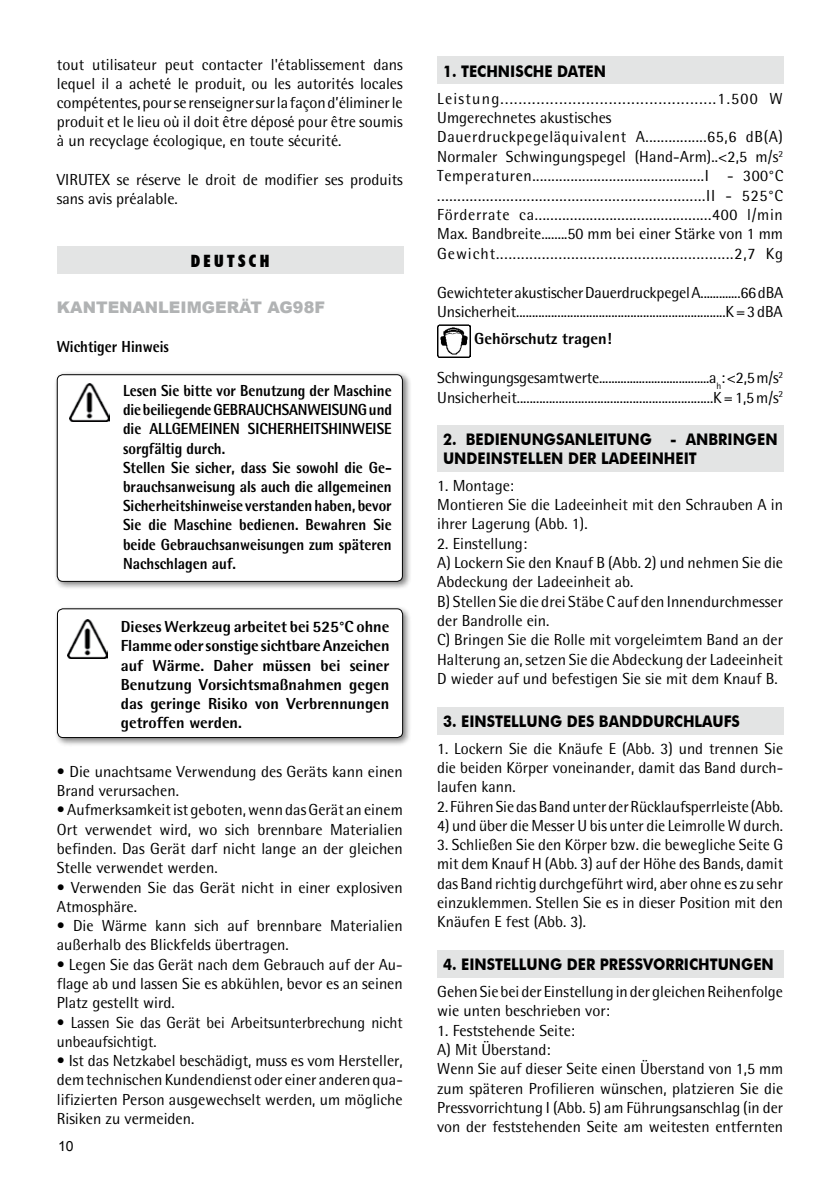
<style>
.page{position:relative;width:840px;height:1191px;background:#fff}
.page>*{position:absolute;margin:0;border:0;box-sizing:border-box;transform-origin:0 0}
.t1{font:900 condensed 17px "Futura BT";letter-spacing:.2em;color:#000}
.t2{font:16px/19.2px "Rotis Semi Sans";color:#000}
.t3{font:800 16px/19.2px "Rotis Semi Sans";color:#000;scale:.91 1}
.t4{font:800 16px/19.2px "Rotis Semi Sans";color:#000;text-align:justify}
.t5{font:700 16px/19.2px "Futura BT";color:#000;scale:.9 1}
.t6{font:16px/19.2px "Rotis Semi Sans";color:#000;scale:.96 1}
.t7{font:900 16px "Arial";color:#b1b3b4}
.t8{font:14px "Arial";color:#000}
</style>
<div class="page">
<div style="left:57px;top:247px;width:346px;height:27px;background:#e3e4e4"></div>
<div style="left:53px;top:371px;width:358px;height:219px;background:#000;opacity:.5"></div>
<div style="left:57px;top:375px;width:345px;height:206px;background:#fff;border-radius:6px"></div>
<img style="left:70px;top:383px;width:39px;height:39px">
<div style="left:57px;top:374px;width:345px;height:208px;border:1px solid #000;border-radius:6px"></div>
<div style="left:54px;top:605px;width:358px;height:142px;background:#000;opacity:.5"></div>
<div style="left:57px;top:609px;width:345px;height:128px;background:#fff;border-radius:6px"></div>
<img style="left:67px;top:619px;width:40px;height:39px">
<div style="left:57px;top:608px;width:346px;height:130px;border:1px solid #000;border-radius:6px"></div>
<div style="left:437px;top:57px;width:346px;height:27px;background:#e3e4e4"></div>
<img style="left:437px;top:324px;width:33px;height:33px">
<div style="left:437px;top:425px;width:345px;height:46px;background:#e3e4e4"></div>
<div style="left:437px;top:706px;width:346px;height:28px;background:#e3e4e4"></div>
<div style="left:437px;top:950px;width:346px;height:27px;background:#e3e4e4"></div>
<p class="t2" style="left:57px;top:54px;width:347px;text-align:justify">tout utilisateur peut contacter l'établissement dans lequel il a acheté le produit, ou les autorités locales compétentes, pour se renseigner sur la façon d’éliminer le produit et le lieu où il doit être déposé pour être soumis à un recyclage écologique, en toute sécurité.</p>
<p class="t2" style="left:57px;top:170px;width:347px">VIRUTEX se réserve le droit de modifier ses produits sans avis préalable.</p>
<p class="t1" style="left:191px;top:250px;width:80px">DEUTSCH</p>
<p class="t7" style="left:57px;top:295px;width:269px">KANTENANLEIMGERÄT AG98F</p>
<p class="t3" style="left:57px;top:336px;width:125px">Wichtiger Hinweis</p>
<p class="t3" style="left:123px;top:381px;width:297px">Lesen Sie bitte vor Benutzung der Maschine die beiliegende GEBRAUCHSANWEISUNG und die ALLGEMEINEN SICHERHEITSHINWEISE sorgfältig durch.<br>Stellen Sie sicher, dass Sie sowohl die Ge&shy;brauchsanweisung als auch die allgemeinen Sicherheitshinweise verstanden haben, bevor Sie die Maschine bedienen. Bewahren Sie beide Gebrauchsanweisungen zum späteren Nachschlagen auf.</p>
<p class="t4" style="left:121px;top:617px;width:270px">Dieses Werkzeug arbeitet bei 525°C ohne Flamme oder sonstige sichtbare Anzeichen auf Wärme. Daher müssen bei seiner Benutzung Vorsichtsmaßnahmen gegen das geringe Risiko von Verbrennungen getroffen werden.</p>
<p class="t2" style="left:57px;top:761px;width:347px">• Die unachtsame Verwendung des Geräts kann einen<br>Brand verursachen.</p>
<p class="t2" style="left:57px;top:800px;width:347px;text-align:justify">• Aufmerksamkeit ist geboten, wenn das Gerät an einem Ort verwendet wird, wo sich brennbare Materialien befinden. Das Gerät darf nicht lange an der gleichen Stelle verwendet werden.</p>
<p class="t2" style="left:57px;top:877px;width:347px">• Verwenden Sie das Gerät nicht in einer explosiven<br>Atmosphäre.</p>
<p class="t2" style="left:57px;top:916px;width:347px">• Die Wärme kann sich auf brennbare Materialien außerhalb des Blickfelds übertragen.</p>
<p class="t2" style="left:57px;top:954px;width:347px;text-align:justify">• Legen Sie das Gerät nach dem Gebrauch auf der Au&shy;flage ab und lassen Sie es abkühlen, bevor es an seinen Platz gestellt wird.</p>
<p class="t6" style="left:57px;top:1012px;width:361px">• Lassen Sie das Gerät bei Arbeitsunterbrechung nicht unbeaufsichtigt.</p>
<p class="t2" style="left:57px;top:1051px;width:347px;text-align:justify">• Ist das Netzkabel beschädigt, muss es vom Hersteller, dem technischen Kundendienst oder einer anderen qua&shy;lifizierten Person ausgewechselt werden, um mögliche Risiken zu vermeiden.</p>
<p class="t8" style="left:58px;top:1136px;width:17px">10</p>
<p class="t5" style="left:443px;top:61px;width:182px">1. TECHNISCHE DATEN</p>
<p class="t2" style="left:437px;top:88px;width:347px">Leistung................................................1.500 W Umgerechnetes akustisches Dauerdruckpegeläquivalent A................65,6 dB(A)<br>Normaler Schwingungspegel (Hand-Arm)..&lt;2,5 m/s<sup>2<br></sup>Temperaturen.............................................I - 300°C ..................................................................II - 525°C Förderrate ca.............................................400 l/min Max. Bandbreite........50 mm bei einer Stärke von 1 mm Gewicht.........................................................2,7 Kg</p>
<p class="t2" style="left:437px;top:282px;width:347px">Gewichteter akustischer Dauerdruckpegel A.............66 dBA<br>Unsicherheit..................................................................K = 3 dBA</p>
<p class="t4" style="left:474px;top:329px;width:139px">Gehörschutz tragen!</p>
<p class="t2" style="left:437px;top:368px;width:347px">Schwingungsgesamtwerte....................................a<sub>h</sub>: &lt;2,5 m/s<sup>2<br></sup>Unsicherheit.............................................................K = 1,5 m/s<sup>2</sup></p>
<p class="t5" style="left:443px;top:429px;width:373px">2. BEDIENUNGSANLEITUNG - ANBRINGEN<br>UNDEINSTELLEN DER LADEEINHEIT</p>
<p class="t2" style="left:437px;top:476px;width:347px">1. Montage:<br>Montieren Sie die Ladeeinheit mit den Schrauben A in ihrer Lagerung (Abb. 1).</p>
<p class="t2" style="left:437px;top:534px;width:347px">2. Einstellung:<br>A) Lockern Sie den Knauf B (Abb. 2) und nehmen Sie die Abdeckung der Ladeeinheit ab.<br>B) Stellen Sie die drei Stäbe C auf den Innendurchmesser der Bandrolle ein.<br>C) Bringen Sie die Rolle mit vorgeleimtem Band an der Halterung an, setzen Sie die Abdeckung der Ladeeinheit D wieder auf und befestigen Sie sie mit dem Knauf B.</p>
<p class="t5" style="left:443px;top:711px;width:331px">3. EINSTELLUNG DES BANDDURCHLAUFS</p>
<p class="t2" style="left:437px;top:738px;width:347px;text-align:justify">1. Lockern Sie die Knäufe E (Abb. 3) und trennen Sie die beiden Körper voneinander, damit das Band durch&shy;laufen kann.</p>
<p class="t2" style="left:437px;top:796px;width:347px">2. Führen Sie das Band unter der Rücklaufsperrleiste (Abb.</p>
<p class="t2" style="left:437px;top:815px;width:347px">4) und über die Messer U bis unter die Leimrolle W durch.</p>
<p class="t2" style="left:437px;top:835px;width:347px;text-align:justify">3. Schließen Sie den Körper bzw. die bewegliche Seite G mit dem Knauf H (Abb. 3) auf der Höhe des Bands, damit das Band richtig durchgeführt wird, aber ohne es zu sehr einzuklemmen. Stellen Sie es in dieser Position mit den Knäufen E fest (Abb. 3).</p>
<p class="t5" style="left:443px;top:955px;width:369px">4. EINSTELLUNG DER PRESSVORRICHTUNGEN</p>
<p class="t2" style="left:437px;top:982px;width:347px">Gehen Sie bei der Einstellung in der gleichen Reihenfolge wie unten beschrieben vor:</p>
<p class="t2" style="left:437px;top:1020px;width:347px">1. Feststehende Seite:<br>A) Mit Überstand:<br>Wenn Sie auf dieser Seite einen Überstand von 1,5 mm zum späteren Profilieren wünschen, platzieren Sie die Pressvorrichtung I (Abb. 5) am Führungsanschlag (in der von der feststehenden Seite am weitesten entfernten</p>
</div>
